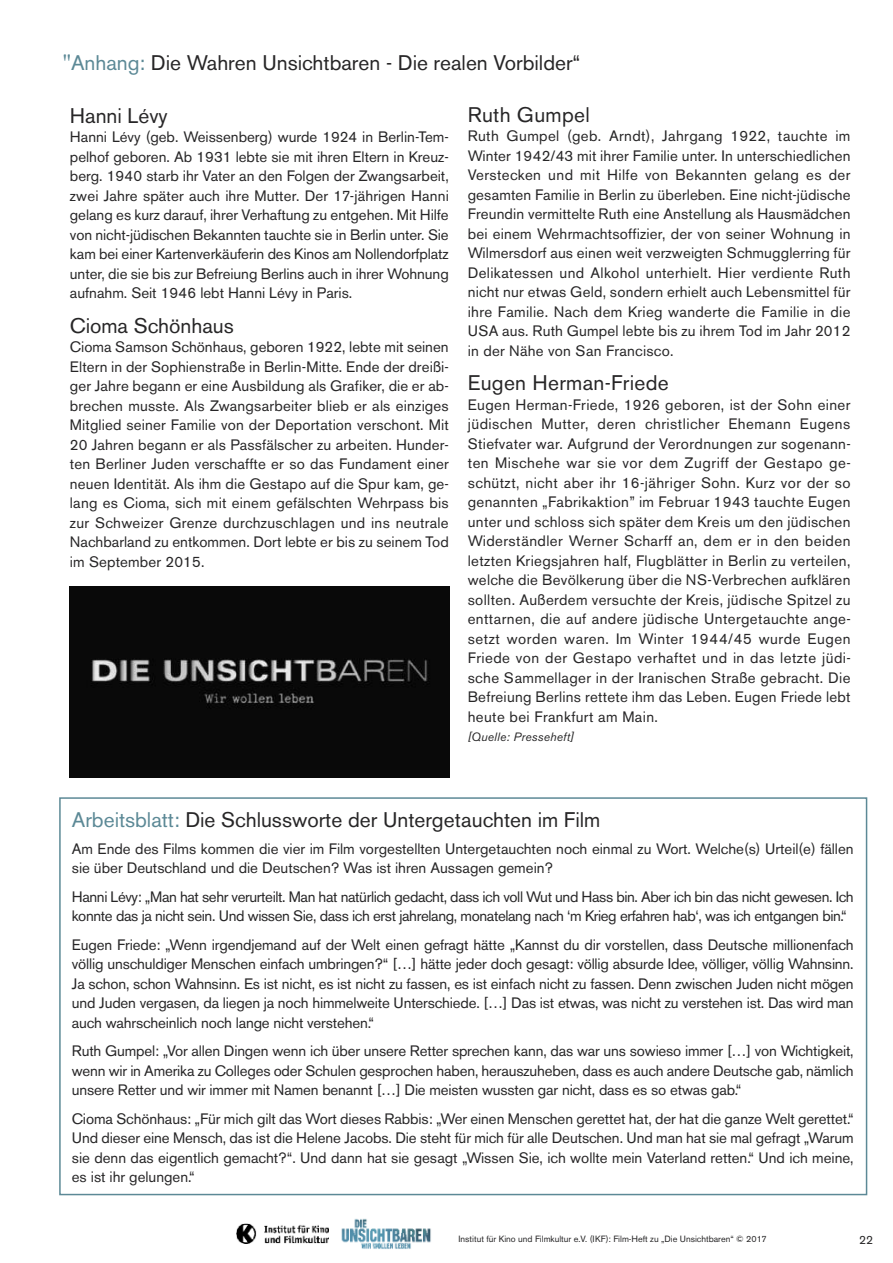
<style>
.page{position:relative;width:893px;height:1263px;background:#fff}
.page>*{position:absolute;margin:0;border:0;box-sizing:border-box;transform-origin:0 0}
.t1{font:21px "Akzidenz Grotesk BE";color:#272627}
.t2{font:15px/19.5px "Akzidenz Grotesk BE";color:#272627;text-align:justify}
.t3{font:15px/19.5px "Akzidenz Grotesk BE";letter-spacing:-.025em;color:#272627}
.t4{font:italic 12px "Akzidenz Grotesk BE";letter-spacing:.015em;color:#272627}
.t5{font:12px "Akzidenz Grotesk BE";color:#272627}
.t6{font:9px "Akzidenz Grotesk BE";color:#272627}
.s1{color:#5c8996}
.s2{font-family:"Koz Min Pr 6 N";font-weight:500}
</style>
<div class="page">
<div style="left:59px;top:797px;width:808px;height:398px;border:2px solid #5c8996"></div>
<img style="left:70px;top:587px;width:379px;height:191px">
<img style="left:237px;top:1223px;width:92px;height:20px">
<img style="left:341px;top:1218px;width:90px;height:31px">
<h1 class="t1" style="left:63px;top:55px;width:519px"><span class="s1">"Anhang:</span> Die Wahren Unsichtbaren - Die realen Vorbilder“</h1>
<h1 class="t1" style="left:70px;top:108px;width:99px">Hanni Lévy</h1>
<p class="t2" style="left:70px;top:129px;width:380px">Hanni Lévy (geb. Weissenberg) wurde 1924 in Berlin-Tem&shy;pelhof geboren. Ab 1931 lebte sie mit ihren Eltern in Kreuz&shy;berg. 1940 starb ihr Vater an den Folgen der Zwangsarbeit, zwei Jahre später auch ihre Mutter. Der 17-jährigen Hanni gelang es kurz darauf, ihrer Verhaftung zu entgehen. Mit Hilfe von nicht-jüdischen Bekannten tauchte sie in Berlin unter. Sie kam bei einer Kartenverkäuferin des Kinos am Nollendorfplatz unter, die sie bis zur Befreiung Berlins auch in ihrer Wohnung aufnahm. Seit 1946 lebt Hanni Lévy in Paris.</p>
<h1 class="t1" style="left:70px;top:318px;width:165px">Cioma Schönhaus</h1>
<p class="t2" style="left:70px;top:339px;width:380px">Cioma Samson Schönhaus, geboren 1922, lebte mit seinen Eltern in der Sophienstraße in Berlin-Mitte. Ende der dreißi&shy;ger Jahre begann er eine Ausbildung als Grafiker, die er ab&shy;brechen musste. Als Zwangsarbeiter blieb er als einziges Mitglied seiner Familie von der Deportation verschont. Mit 20 Jahren begann er als Passfälscher zu arbeiten. Hunder&shy;ten Berliner Juden verschaffte er so das Fundament einer neuen Identität. Als ihm die Gestapo auf die Spur kam, ge&shy;lang es Cioma, sich mit einem gefälschten Wehrpass bis zur Schweizer Grenze durchzuschlagen und ins neutrale Nachbarland zu entkommen. Dort lebte er bis zu seinem Tod im September 2015.</p>
<h1 class="t1" style="left:468px;top:107px;width:123px">Ruth Gumpel</h1>
<p class="t2" style="left:468px;top:128px;width:384px">Ruth Gumpel (geb. Arndt), Jahrgang 1922, tauchte im Winter 1942/43 mit ihrer Familie unter. In unterschiedlichen Verstecken und mit Hilfe von Bekannten gelang es der gesamten Familie in Berlin zu überleben. Eine nicht-jüdische Freundin vermittelte Ruth eine Anstellung als Hausmädchen bei einem Wehrmachtsoffizier, der von seiner Wohnung in Wilmersdorf aus einen weit verzweigten Schmugglerring für Delikatessen und Alkohol unterhielt. Hier verdiente Ruth nicht nur etwas Geld, sondern erhielt auch Lebensmittel für ihre Familie. Nach dem Krieg wanderte die Familie in die USA aus. Ruth Gumpel lebte bis zu ihrem Tod im Jahr 2012 in der Nähe von San Francisco.</p>
<h1 class="t1" style="left:468px;top:376px;width:203px">Eugen Herman-Friede</h1>
<p class="t2" style="left:468px;top:397px;width:385px">Eugen Herman-Friede, 1926 geboren, ist der Sohn einer jüdischen Mutter, deren christlicher Ehemann Eugens Stiefvater war. Aufgrund der Verordnungen zur sogenann&shy;ten Mischehe war sie vor dem Zugriff der Gestapo ge&shy;schützt, nicht aber ihr 16-jähriger Sohn. Kurz vor der so genannten „Fabrikaktion” im Februar 1943 tauchte Eugen unter und schloss sich später dem Kreis um den jüdischen Widerständler Werner Scharff an, dem er in den beiden letzten Kriegsjahren half, Flugblätter in Berlin zu verteilen, welche die Bevölkerung über die NS-Verbrechen aufklären sollten. Außerdem versuchte der Kreis, jüdische Spitzel zu enttarnen, die auf andere jüdische Untergetauchte ange&shy;setzt worden waren. Im Winter 1944/45 wurde Eugen Friede von der Gestapo verhaftet und in das letzte jüdi&shy;sche Sammellager in der Iranischen Straße gebracht. Die Befreiung Berlins rettete ihm das Leben. Eugen Friede lebt heute bei Frankfurt am Main.</p>
<p class="t4" style="left:468px;top:733px;width:107px">[Quelle: Presseheft]</p>
<h1 class="t1" style="left:72px;top:812px;width:530px"><span class="s1">Arbeitsblatt:</span> Die Schlussworte der Untergetauchten im Film</h1>
<p class="t2" style="left:72px;top:840px;width:783px">Am Ende des Films kommen die vier im Film vorgestellten Untergetauchten noch einmal zu Wort. Welche(s) Urteil(e) fällen sie über Deutschland und die Deutschen? Was ist ihren Aussagen gemein?</p>
<p class="t3" style="left:72px;top:888px;width:783px">Hanni Lévy: „Man hat sehr verurteilt. Man hat natürlich gedacht, dass ich voll Wut und Hass bin. Aber ich bin das nicht gewesen. Ich konnte das ja nicht sein. Und wissen Sie, dass ich erst jahrelang, monatelang nach ‘m Krieg erfahren hab‘, was ich entgangen bin.“</p>
<p class="t2" style="left:72px;top:936px;width:783px">Eugen Friede: „Wenn irgendjemand auf der Welt einen gefragt hätte „Kannst du dir vorstellen, dass Deutsche millionenfach völlig unschuldiger Menschen einfach umbringen?“ […] hätte jeder doch gesagt: völlig absurde Idee, völliger, völlig Wahnsinn.<br>Ja schon, schon Wahnsinn. Es ist nicht, es ist nicht zu fassen, es ist einfach nicht zu fassen. Denn zwischen Juden nicht mögen und Juden vergasen, da liegen ja noch himmelweite Unterschiede. […] Das ist etwas, was nicht zu verstehen ist. Das wird man auch wahrscheinlich noch lange nicht verstehen.“</p>
<p class="t2" style="left:72px;top:1043px;width:783px">Ruth Gumpel: „Vor allen Dingen wenn ich über unsere Retter sprechen kann, das war uns sowieso immer […] von Wichtigkeit, wenn wir in Amerika zu Colleges oder Schulen gesprochen haben, herauszuheben, dass es auch andere Deutsche gab, nämlich unsere Retter und wir immer mit Namen benannt […] Die meisten wussten gar nicht, dass es so etwas gab.“</p>
<p class="t2" style="left:72px;top:1110px;width:783px">Cioma Schönhaus: „Für mich gilt das Wort dieses Rabbis: „Wer einen Menschen gerettet hat, der hat die ganze Welt gerettet.“ Und dieser eine Mensch, das ist die Helene Jacobs. Die steht für mich für alle Deutschen. Und man hat sie mal gefragt „Warum sie denn das eigentlich gemacht?“. Und dann hat sie gesagt „Wissen Sie, ich wollte mein Vaterland retten.“ Und ich meine, es ist ihr gelungen.“</p>
<p class="t6" style="left:458px;top:1235px;width:310px">Institut fu<span class="s2">̈</span>r Kino und Filmkultur e.V. (IKF): Film-Heft zu „Die Unsichtbaren“ © 2017</p>
<p class="t5" style="left:859px;top:1236px;width:15px">22</p>
</div>
